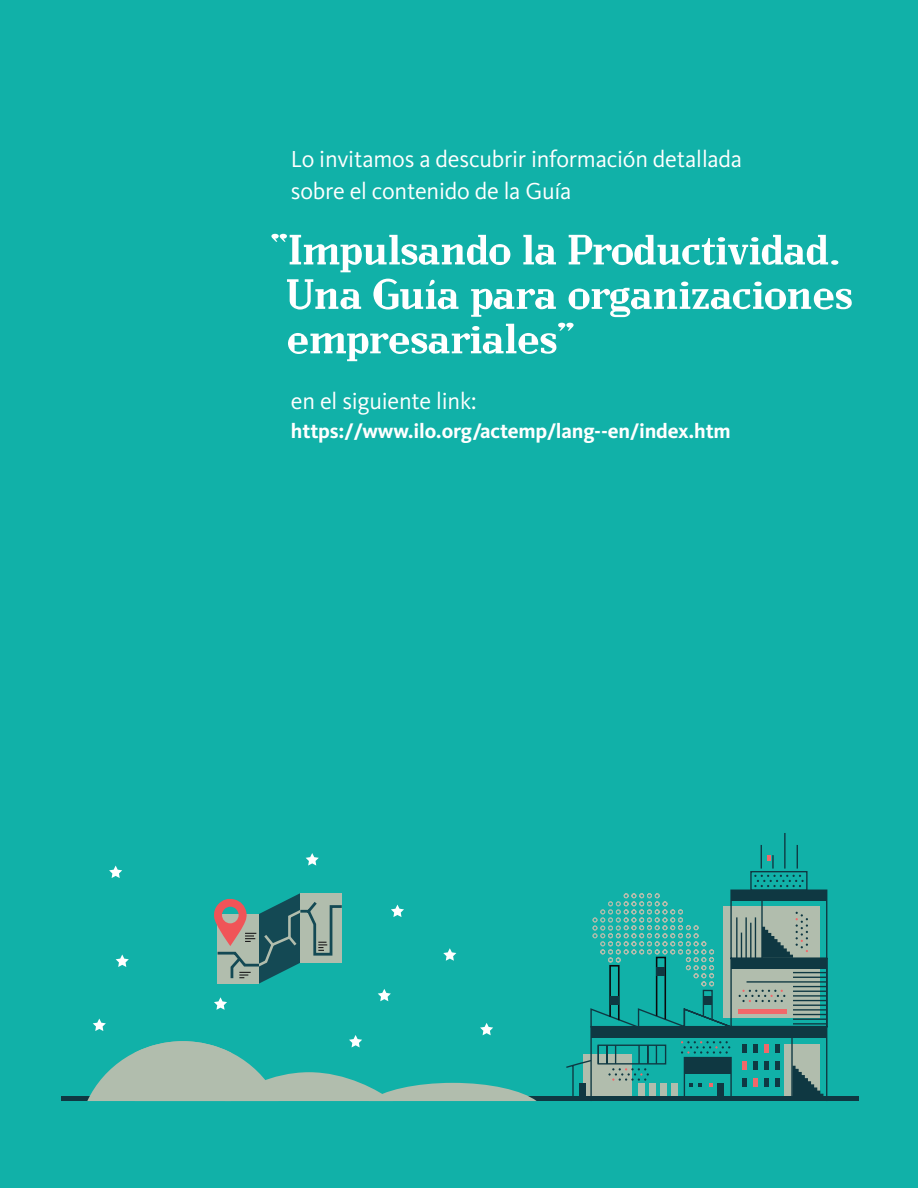
<style>
.page{position:relative;width:918px;height:1188px;background:#fff}
.page>*{position:absolute;margin:0;border:0;box-sizing:border-box;transform-origin:0 0}
.Texto_Kievit_10_13{font:59.25px/44.4px "Zenith";letter-spacing:-.01em;color:#fff;text-align:justify}
.Texto_Kievit_10_13-2{font:24px/31.5px "Kievit OT";letter-spacing:-.01em;color:#fff}
.Texto_Kievit_10_13-3{font:700 21px "Kievit OT";letter-spacing:-.01em;color:#fff}
</style>
<div class="page">
<div style="left:1px;top:0;width:917px;height:1188px;background:#11b1a8"></div>
<div style="left:61px;top:1096px;width:797px;height:5px;background:#0f3842"></div>
<svg style="left:823px;top:889px;width:5px;height:207px"></svg>
<div style="left:731px;top:890px;width:96px;height:10px;background:#0f3842"></div>
<div style="left:731px;top:958px;width:96px;height:11px;background:#0f3842"></div>
<hr style="left:793px;top:972px;width:34px;height:1px;background:#0f3842">
<hr style="left:793px;top:977px;width:34px;height:1px;background:#0f3842">
<hr style="left:747px;top:981px;width:80px;height:2px;background:#0f3842">
<hr style="left:793px;top:986px;width:34px;height:1px;background:#0f3842">
<hr style="left:793px;top:991px;width:34px;height:1px;background:#0f3842">
<hr style="left:793px;top:995px;width:34px;height:2px;background:#0f3842">
<hr style="left:793px;top:1000px;width:34px;height:1px;background:#0f3842">
<hr style="left:793px;top:1005px;width:34px;height:1px;background:#0f3842">
<hr style="left:793px;top:1009px;width:34px;height:2px;background:#0f3842">
<hr style="left:793px;top:1014px;width:34px;height:1px;background:#0f3842">
<hr style="left:793px;top:1019px;width:34px;height:1px;background:#0f3842">
<hr style="left:793px;top:1023px;width:34px;height:2px;background:#0f3842">
<svg style="left:566px;top:833px;width:257px;height:263px"></svg>
<hr style="left:739px;top:1009px;width:48px;height:4px;background:#f1686a">
<svg style="left:214px;top:893px;width:128px;height:91px"></svg>
<svg style="left:378px;top:989px;width:13px;height:12px"></svg>
<svg style="left:214px;top:997px;width:13px;height:13px"></svg>
<svg style="left:116px;top:954px;width:13px;height:13px"></svg>
<svg style="left:109px;top:866px;width:13px;height:12px"></svg>
<svg style="left:87px;top:1019px;width:450px;height:82px"></svg>
<svg style="left:306px;top:853px;width:13px;height:13px"></svg>
<svg style="left:443px;top:948px;width:13px;height:13px"></svg>
<svg style="left:391px;top:905px;width:13px;height:12px"></svg>
<p class="Texto_Kievit_10_13-2" style="left:291px;top:143px;width:453px">Lo invitamos a descubrir información detallada sobre el contenido de la Guía</p>
<p class="Texto_Kievit_10_13" style="left:269px;top:228px;width:585px">“Impulsando la Productividad.<br>Una Guía para organizaciones empresariales”</p>
<p class="Texto_Kievit_10_13-2" style="left:291px;top:385px;width:187px">en el siguiente link:</p>
<p class="Texto_Kievit_10_13-3" style="left:291px;top:418px;width:441px">https://www.ilo.org/actemp/lang--en/index.htm</p>
</div>
